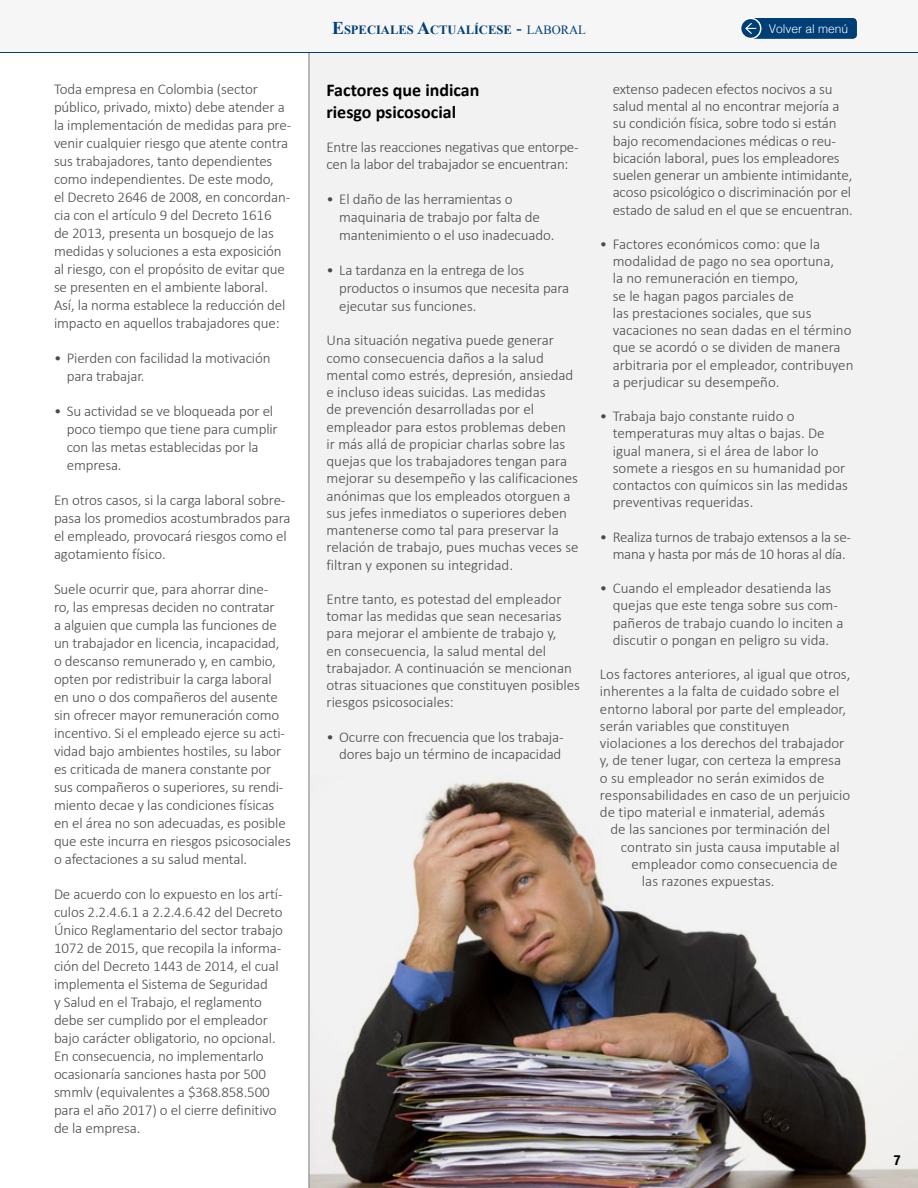
<style>
.page{position:relative;width:918px;height:1188px;background:#fff}
.page>*{position:absolute;margin:0;border:0;box-sizing:border-box;transform-origin:0 0}
.t1{font:700 18px/21.6px "Calibri";color:#000}
.t2{font:300 15px/17.2px "Calibri";letter-spacing:-.01em;color:#4a4a49}
.t3{font:700 condensed 13.95px "Helvetica Neue LT Std";color:#000}
.t4{font:700 12.6px "Times New Roman";color:#003e77}
.t5{font:300 12px "Helvetica";color:#fff}
.s1{font-size:18px}
.s2{font-weight:400;font-size:18px}
.s3{font-weight:400}
</style>
<div class="page">
<div style="left:309px;top:26px;width:609px;height:1162px;background:#f2f2f2"></div>
<img style="left:310px;top:781px;width:608px;height:407px">
<hr style="left:309px;top:39px;width:1px;height:1149px;background:#808080">
<div style="left:0;top:0;width:918px;height:53px;background:#f6f6f6"></div>
<hr style="left:0;top:52px;width:918px;height:1px;background:#003e77">
<svg style="left:741px;top:18px;width:20px;height:20px"></svg>
<div style="left:740px;top:18px;width:21px;height:21px;border:2px solid #fff;border-radius:50%"></div>
<svg style="left:744px;top:18px;width:113px;height:21px"></svg>
<p class="t2" style="left:54px;top:79px;width:239px;line-height:18px">Toda empresa en Colombia (sector público, privado, mixto) debe atender a la implementación de medidas para pre&shy;venir cualquier riesgo que atente contra sus trabajadores, tanto dependientes como independientes. De este modo,<br>el Decreto 2646 de 2008, en concordan&shy;cia con el artículo 9 del Decreto 1616<br>de 2013, presenta un bosquejo de las medidas y soluciones a esta exposición al riesgo, con el propósito de evitar que se presenten en el ambiente laboral.<br>Así, la norma establece la reducción del impacto en aquellos trabajadores que:</p>
<p class="t2" style="left:67px;top:348px;width:205px;line-height:18px;text-indent:-13px">• Pierden con facilidad la motivación para trabajar.</p>
<p class="t2" style="left:67px;top:401px;width:213px;line-height:18px;text-indent:-13px">• Su actividad se ve bloqueada por el poco tiempo que tiene para cumplir con las metas establecidas por la empresa.</p>
<p class="t2" style="left:54px;top:490px;width:238px;line-height:18px">En otros casos, si la carga laboral sobre&shy;pasa los promedios acostumbrados para el empleado, provocará riesgos como el agotamiento físico.</p>
<p class="t2" style="left:54px;top:579px;width:238px;line-height:18px">Suele ocurrir que, para ahorrar dine-<br>ro, las empresas deciden no contratar<br>a alguien que cumpla las funciones de un trabajador en licencia, incapacidad, o descanso remunerado y, en cambio, opten por redistribuir la carga laboral<br>en uno o dos compañeros del ausente sin ofrecer mayor remuneración como incentivo. Si el empleado ejerce su acti&shy;vidad bajo ambientes hostiles, su labor es criticada de manera constante por sus compañeros o superiores, su rendi&shy;miento decae y las condiciones físicas en el área no son adecuadas, es posible que este incurra en riesgos psicosociales o afectaciones a su salud mental.</p>
<p class="t2" style="left:54px;top:884px;width:231px;line-height:18px">De acuerdo con lo expuesto en los artí&shy;culos 2.2.4.6.1 a 2.2.4.6.42 del Decreto Único Reglamentario del sector trabajo 1072 de 2015, que recopila la informa&shy;ción del Decreto 1443 de 2014, el cual implementa el Sistema de Seguridad<br>y Salud en el Trabajo, el reglamento debe ser cumplido por el empleador bajo carácter obligatorio, no opcional.<br>En consecuencia, no implementarlo ocasionaría sanciones hasta por 500 smmlv (equivalentes a $368.858.500 para el año 2017) o el cierre definitivo de la empresa.</p>
<p class="t4" style="left:332px;top:21px;width:255px"><span class="s1">E</span>SPECIALES <span class="s1">A</span>CTUALÍCESE <span class="s2">-</span> <span class="s3">LABORAL</span></p>
<p class="t5" style="left:769px;top:18px;width:81px">Volver al menú</p>
<p class="t1" style="left:327px;top:79px;width:155px">Factores que indican riesgo psicosocial</p>
<p class="t2" style="left:327px;top:138px;width:254px">Entre las reacciones negativas que entorpe&shy;cen la labor del trabajador se encuentran:</p>
<p class="t2" style="left:339px;top:189px;width:217px;line-height:18px;text-indent:-13px">• El daño de las herramientas o maquinaria de trabajo por falta de mantenimiento o el uso inadecuado.</p>
<p class="t2" style="left:339px;top:260px;width:232px;line-height:18px;text-indent:-13px">• La tardanza en la entrega de los productos o insumos que necesita para ejecutar sus funciones.</p>
<p class="t2" style="left:327px;top:331px;width:254px">Una situación negativa puede generar como consecuencia daños a la salud mental como estrés, depresión, ansiedad e incluso ideas suicidas. Las medidas<br>de prevención desarrolladas por el empleador para estos problemas deben<br>ir más allá de propiciar charlas sobre las quejas que los trabajadores tengan para mejorar su desempeño y las calificaciones anónimas que los empleados otorguen a sus jefes inmediatos o superiores deben mantenerse como tal para preservar la relación de trabajo, pues muchas veces se filtran y exponen su integridad.</p>
<p class="t2" style="left:327px;top:590px;width:255px">Entre tanto, es potestad del empleador tomar las medidas que sean necesarias para mejorar el ambiente de trabajo y,<br>en consecuencia, la salud mental del trabajador. A continuación se mencionan otras situaciones que constituyen posibles riesgos psicosociales:</p>
<p class="t2" style="left:327px;top:727px;width:239px;text-align:right">• Ocurre con frecuencia que los trabaja&shy;dores bajo un término de incapacidad</p>
<p class="t2" style="left:613px;top:79px;width:242px">extenso padecen efectos nocivos a su salud mental al no encontrar mejoría a su condición física, sobre todo si están bajo recomendaciones médicas o reu&shy;bicación laboral, pues los empleadores suelen generar un ambiente intimidante, acoso psicológico o discriminación por el estado de salud en el que se encuentran.</p>
<p class="t2" style="left:613px;top:234px;width:242px;text-indent:-13px">• Factores económicos como: que la modalidad de pago no sea oportuna,<br>la no remuneración en tiempo,<br>se le hagan pagos parciales de<br>las prestaciones sociales, que sus vacaciones no sean dadas en el término que se acordó o se dividen de manera arbitraria por el empleador, contribuyen a perjudicar su desempeño.</p>
<p class="t2" style="left:613px;top:407px;width:237px;text-indent:-13px">• Trabaja bajo constante ruido o temperaturas muy altas o bajas. De igual manera, si el área de labor lo somete a riesgos en su humanidad por contactos con químicos sin las medidas preventivas requeridas.</p>
<p class="t2" style="left:600px;top:527px;width:253px;text-align:center">• Realiza turnos de trabajo extensos a la se&shy;mana y hasta por más de 10 horas al día.</p>
<p class="t2" style="left:613px;top:579px;width:232px;text-indent:-13px">• Cuando el empleador desatienda las quejas que este tenga sobre sus com&shy;pañeros de trabajo cuando lo inciten a discutir o pongan en peligro su vida.</p>
<p class="t2" style="left:600px;top:665px;width:252px">Los factores anteriores, al igual que otros, inherentes a la falta de cuidado sobre el entorno laboral por parte del empleador, serán variables que constituyen violaciones a los derechos del trabajador y, de tener lugar, con certeza la empresa o su empleador no serán eximidos de responsabilidades en caso de un perjuicio de tipo material e inmaterial, además</p>
<p class="t2" style="left:610px;top:820px;width:221px">de las sanciones por terminación del</p>
<p class="t2" style="left:621px;top:837px;width:220px">contrato sin justa causa imputable al</p>
<p class="t2" style="left:631px;top:855px;width:207px">empleador como consecuencia de</p>
<p class="t2" style="left:642px;top:872px;width:134px">las razones expuestas.</p>
<p class="t3" style="left:894px;top:1152px;width:8px">7</p>
</div>
